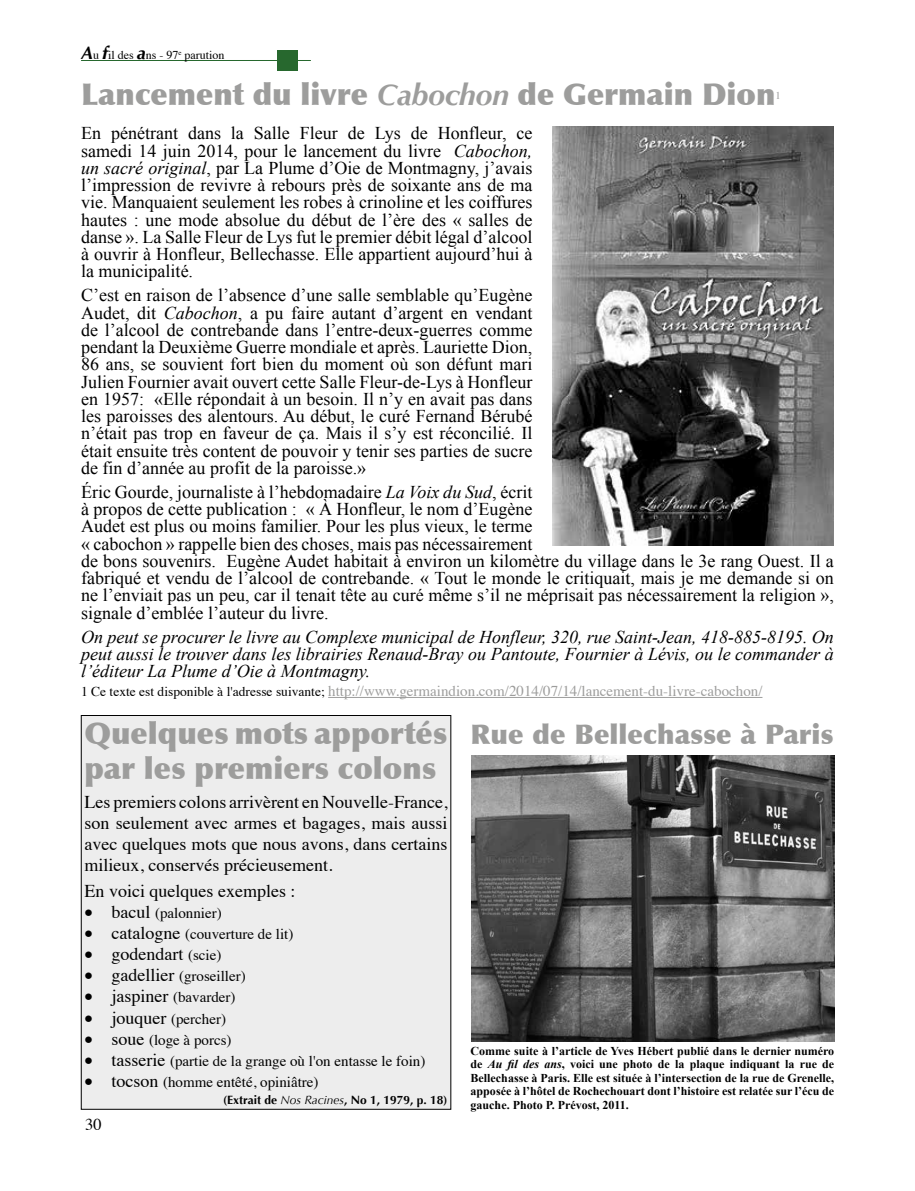
<style>
.page{position:relative;width:915px;height:1191px;background:#fff}
.page>*{position:absolute;margin:0;border:0;box-sizing:border-box;transform-origin:0 0}
.t1{font:900 30px/34.5px "Optima";color:#9d9d9c}
.t2{font:900 27px "Optima";color:#9d9d9c}
.t3{font:18px/17.2px "Times New Roman";color:#000;text-align:justify}
.t4{font:italic 18px/17.2px "Times New Roman";color:#000;text-align:justify}
.t5{font:18px/21px "Times";color:#000;text-align:justify}
.t6{font:16.5px "Times";color:#000}
.t7{font:15px "Times";color:#000}
.t8{font:15px "Times";color:#9d9d9c}
.t9{font:700 12px/13.5px "Times New Roman";color:#000;text-align:justify}
.t10{font:700 12px "Optima";color:#000}
.t11{font:12px "Times";color:#000}
.t12{font:10.5px "Times";color:#9d9d9c}
.s1{font-family:"Optima";font-weight:700;font-style:italic;font-size:18px}
.s2{font-weight:700;font-style:italic}
.s3{font-style:italic}
.s4{font-size:13.5px;color:#000}
.s5{font-size:18px}
.s6{font-size:15px}
.s7{font-weight:400;font-style:italic}
</style>
<div class="page">
<hr style="left:81px;top:60px;width:230px;height:1px;background:#27682e">
<div style="left:277px;top:50px;width:20px;height:21px;background:#27682e"></div>
<hr style="left:328px;top:697px;width:434px;height:1px;background:#9d9d9c">
<img style="left:552px;top:127px;width:281px;height:418px">
<div style="left:81px;top:715px;width:369px;height:394px;background:#ededed"></div>
<div style="left:81px;top:715px;width:370px;height:394px;border:1px solid #000"></div>
<img style="left:471px;top:756px;width:363px;height:285px">
<p class="t11" style="left:81px;top:44px;width:145px"><span class="s1">A</span>u <span class="s1">f</span>il des <span class="s1">a</span>ns - 97<sup>e</sup> parution</p>
<h1 class="t1" style="left:81px;top:77px;width:695px">Lancement du livre <span class="s2">Cabochon</span> de Germain Dion</h1>
<p class="t12" style="left:775px;top:85px;width:7px">1</p>
<p class="t3" style="left:81px;top:124px;width:453px">En pénétrant dans la Salle Fleur de Lys de Honfleur, ce samedi 14 juin 2014, pour le lancement du livre <span class="s3">Cabochon, un sacré original</span>, par La Plume d’Oie de Montmagny, j’avais l’impression de revivre à rebours près de soixante ans de ma vie. Manquaient seulement les robes à crinoline et les coiffures hautes : une mode absolue du début de l’ère des « salles de danse ». La Salle Fleur de Lys fut le premier débit légal d’alcool à ouvrir à Honfleur, Bellechasse. Elle appartient aujourd’hui à la municipalité.</p>
<p class="t3" style="left:81px;top:286px;width:453px">C’est en raison de l’absence d’une salle semblable qu’Eugène Audet, dit <span class="s3">Cabochon</span>, a pu faire autant d’argent en vendant de l’alcool de contrebande dans l’entre-deux-guerres comme pendant la Deuxième Guerre mondiale et après. Lauriette Dion, 86 ans, se souvient fort bien du moment où son défunt mari Julien Fournier avait ouvert cette Salle Fleur-de-Lys à Honfleur en 1957: «Elle répondait à un besoin. Il n’y en avait pas dans les paroisses des alentours. Au début, le curé Fernand Bérubé n’était pas trop en faveur de ça. Mais il s’y est réconcilié. Il était ensuite très content de pouvoir y tenir ses parties de sucre de fin d’année au profit de la paroisse.»</p>
<p class="t3" style="left:81px;top:483px;width:754px;text-align:left">Éric Gourde, journaliste à l’hebdomadaire <span class="s3">La Voix du Sud</span>, écrit<br>à propos de cette publication : « À Honfleur, le nom d’Eugène<br>Audet est plus ou moins familier. Pour les plus vieux, le terme<br>« cabochon » rappelle bien des choses, mais pas nécessairement<br>de bons souvenirs. Eugène Audet habitait à environ un kilomètre du village dans le 3e rang Ouest. Il a fabriqué et vendu de l’alcool de contrebande. « Tout le monde le critiquait, mais je me demande si on ne l’enviait pas un peu, car il tenait tête au curé même s’il ne méprisait pas nécessairement la religion », signale d’emblée l’auteur du livre.</p>
<p class="t4" style="left:81px;top:627px;width:754px">On peut se procurer le livre au Complexe municipal de Honfleur, 320, rue Saint-Jean, 418-885-8195. On peut aussi le trouver dans les librairies Renaud-Bray ou Pantoute, Fournier à Lévis, ou le commander à l’éditeur La Plume d’Oie à Montmagny.</p>
<p class="t8" style="left:81px;top:677px;width:682px"><span class="s4">1 Ce texte est disponible à l'adresse suivante;</span> http://www.germaindion.com/2014/07/14/lancement-du-livre-cabochon/</p>
<h1 class="t1" style="left:84px;top:716px;width:364px">Quelques mots apportés par les premiers colons</h1>
<p class="t5" style="left:84px;top:790px;width:364px">Les premiers colons arrivèrent en Nouvelle-France, son seulement avec armes et bagages, mais aussi avec quelques mots que nous avons, dans certains milieux, conservés précieusement.</p>
<p class="t5" style="left:84px;top:879px;width:212px">En voici quelques exemples :</p>
<p class="t7" style="left:84px;top:899px;width:139px">• <span class="s5">bacul</span> (palonnier)</p>
<p class="t7" style="left:84px;top:920px;width:210px">• <span class="s5">catalogne</span> (couverture de lit)</p>
<p class="t5" style="left:84px;top:942px;width:138px">• godendart <span class="s6">(scie)</span></p>
<p class="t7" style="left:84px;top:962px;width:163px">• <span class="s5">gadellier</span> (groseiller)</p>
<p class="t7" style="left:84px;top:983px;width:152px">• <span class="s5">jaspiner</span> (bavarder)</p>
<p class="t7" style="left:84px;top:1004px;width:143px">• <span class="s5">jouquer</span> (percher)</p>
<p class="t7" style="left:84px;top:1025px;width:148px">• <span class="s5">soue</span> (loge à porcs)</p>
<p class="t7" style="left:84px;top:1046px;width:342px">• <span class="s5">tasserie</span> (partie de la grange où l'on entasse le foin)</p>
<p class="t7" style="left:84px;top:1067px;width:235px">• <span class="s5">tocson</span> (homme entêté, opiniâtre)</p>
<p class="t10" style="left:223px;top:1092px;width:226px">(Extrait de <span class="s7">Nos Racines</span>, No 1, 1979, p. 18)</p>
<p class="t6" style="left:85px;top:1109px;width:18px">30</p>
<h2 class="t2" style="left:470px;top:718px;width:364px">Rue de Bellechasse à Paris</h2>
<p class="t9" style="left:470px;top:1043px;width:365px">Comme suite à l’article de Yves Hébert publié dans le dernier numéro de <span class="s3">Au fil des ans</span>, voici une photo de la plaque indiquant la rue de Bellechasse à Paris. Elle est située à l’intersection de la rue de Grenelle, apposée à l’hôtel de Rochechouart dont l’histoire est relatée sur l’écu de gauche. Photo P. Prévost, 2011.</p>
</div>
